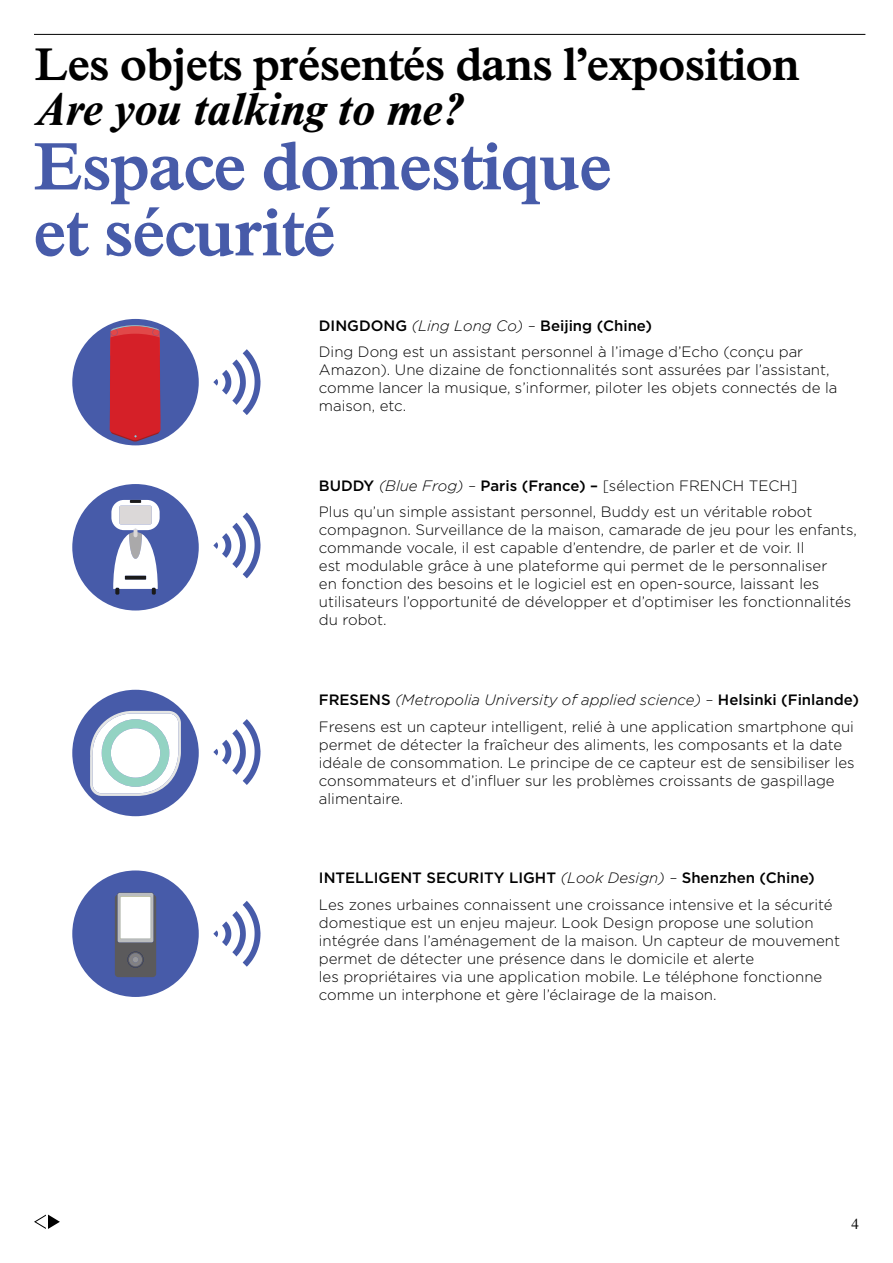
<style>
.page{position:relative;width:893px;height:1263px;background:#fff}
.page>*{position:absolute;margin:0;border:0;box-sizing:border-box;transform-origin:0 0}
.t1{font:600 66px/66px "Times BQ";color:#475ba9}
.t2{font:600 45px/45px "Times BQ";color:#000}
.t3{font:300 15px/18px "Gotham";color:#000}
.t4{font:500 15px "Gotham";color:#000}
.t5{font:italic 300 15px "Gotham";color:#000}
.t6{font:15px "Times";color:#000}
.s1{font-weight:700;font-style:italic}
.s2{font-weight:300;font-style:italic}
.s3{font-weight:500}
.s4{font-style:italic}
.s5{font-weight:500;font-style:normal}
</style>
<div class="page">
<svg style="left:34px;top:1214px;width:26px;height:15px"></svg>
<hr style="left:34px;top:34px;width:831px;height:1px;background:#000">
<div style="left:72px;top:319px;width:127px;height:126px;background:#475ba9;border-radius:50%"></div>
<svg style="left:213px;top:349px;width:48px;height:66px"></svg>
<svg style="left:109px;top:325px;width:52px;height:117px;background:#c72937"></svg>
<div style="left:72px;top:484px;width:127px;height:126px;background:#475ba9;border-radius:50%"></div>
<svg style="left:213px;top:512px;width:48px;height:66px"></svg>
<svg style="left:111px;top:500px;width:49px;height:95px"></svg>
<div style="left:72px;top:690px;width:127px;height:126px;background:#475ba9;border-radius:50%"></div>
<svg style="left:213px;top:719px;width:48px;height:66px"></svg>
<svg style="left:90px;top:711px;width:91px;height:85px;background:#bfd4dc"></svg>
<div style="left:111px;top:728px;width:49px;height:50px;background:#fff;border-radius:50%"></div>
<svg style="left:213px;top:901px;width:48px;height:65px"></svg>
<div style="left:72px;top:870px;width:127px;height:127px;background:#475ba9;border-radius:50%"></div>
<svg style="left:115px;top:892px;width:41px;height:85px;background:#74757a"></svg>
<div style="left:121px;top:897px;width:29px;height:41px;background:#fff"></div>
<p class="t2" style="left:35px;top:43px;width:766px">Les objets présentés dans l’exposition<br><span class="s1">Are you talking to me?</span></p>
<p class="t1" style="left:34px;top:135px;width:579px">Espace domestique et sécurité</p>
<p class="t4" style="left:319px;top:316px;width:335px">DINGDONG <span class="s2">(Ling Long Co) –</span> Beijing (Chine)</p>
<p class="t3" style="left:319px;top:343px;width:520px">Ding Dong est un assistant personnel à l’image d’Echo (conçu par Amazon). Une dizaine de fonctionnalités sont assurées par l’assistant, comme lancer la musique, s’informer, piloter les objets connectés de la maison, etc.</p>
<p class="t3" style="left:319px;top:476px;width:480px"><span class="s3">BUDDY</span> <span class="s4">(Blue Frog) –</span> <span class="s3">Paris (France) –</span> [sélection FRENCH TECH]</p>
<p class="t3" style="left:319px;top:503px;width:540px">Plus qu’un simple assistant personnel, Buddy est un véritable robot compagnon. Surveillance de la maison, camarade de jeu pour les enfants, commande vocale, il est capable d’entendre, de parler et de voir. Il<br>est modulable grâce à une plateforme qui permet de le personnaliser<br>en fonction des besoins et le logiciel est en open-source, laissant les utilisateurs l’opportunité de développer et d’optimiser les fonctionnalités du robot.</p>
<p class="t5" style="left:319px;top:691px;width:541px"><span class="s5">FRESENS</span> (Metropolia University of applied science) – <span class="s5">Helsinki (Finlande)</span></p>
<p class="t3" style="left:319px;top:717px;width:537px">Fresens est un capteur intelligent, relié à une application smartphone qui permet de détecter la fraîcheur des aliments, les composants et la date idéale de consommation. Le principe de ce capteur est de sensibiliser les consommateurs et d’influer sur les problèmes croissants de gaspillage alimentaire.</p>
<p class="t4" style="left:319px;top:868px;width:497px">INTELLIGENT SECURITY LIGHT <span class="s2">(Look Design) –</span> Shenzhen (Chine)</p>
<p class="t3" style="left:319px;top:895px;width:523px">Les zones urbaines connaissent une croissance intensive et la sécurité domestique est un enjeu majeur. Look Design propose une solution intégrée dans l’aménagement de la maison. Un capteur de mouvement permet de détecter une présence dans le domicile et alerte<br>les propriétaires via une application mobile. Le téléphone fonctionne comme un interphone et gère l’éclairage de la maison.</p>
<p class="t6" style="left:851px;top:1210px;width:9px">4</p>
</div>
